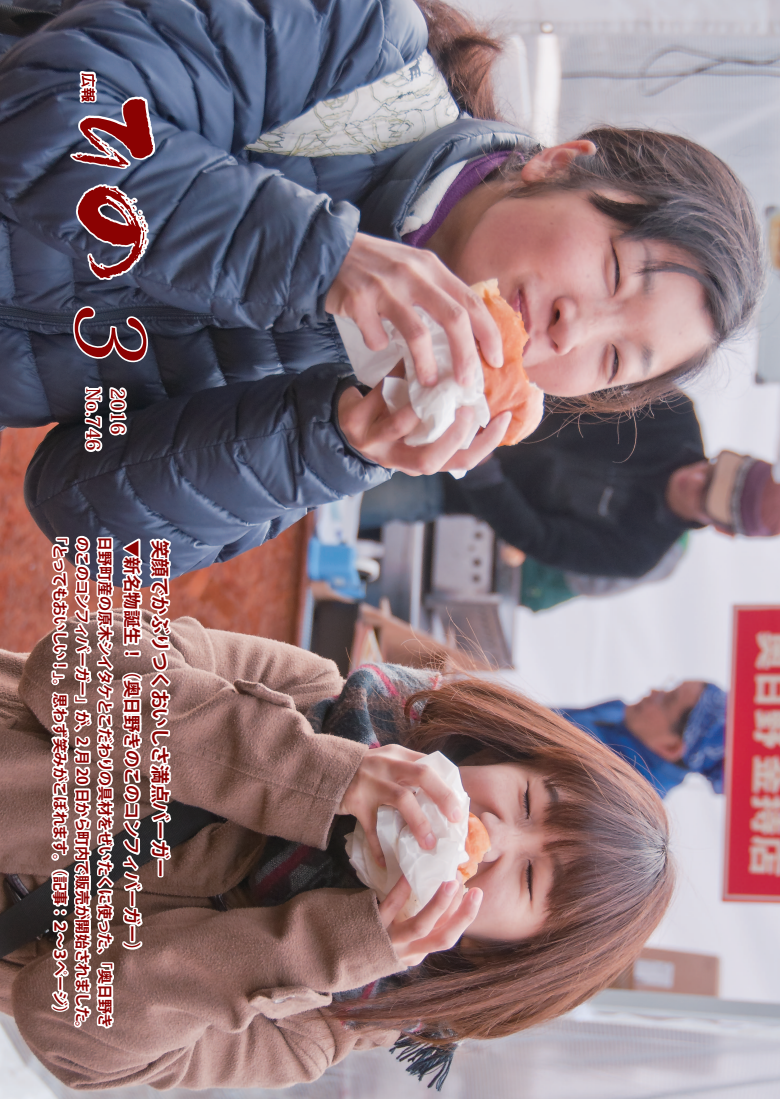
<style>
.page{position:relative;width:780px;height:1099px;background:#fff}
.page>*{position:absolute;margin:0;border:0;box-sizing:border-box;transform-origin:0 0}
.t1{font:italic 500 95.12px "Koz Min Pro";color:#8b0202}
.t2{font:700 18.75px "Koz Go Pro";color:#8b0202}
.t3{font:700 18.75px/24.5px "Koz Min Pro";color:#8b0202}
.t4{font:700 17.5px "Koz Go Pro";color:#8b0202}
.t5{font:700 15px/22.5px "Koz Go Pro";letter-spacing:-.025em;color:#8b0202}
</style>
<div class="page">
<img style="left:0;top:0;width:780px;height:1098px">
<svg style="left:72px;top:303px;width:77px;height:62px"></svg>
<svg style="left:83px;top:385px;width:46px;height:69px"></svg>
<svg style="left:70px;top:71px;width:85px;height:209px;background:#4c546d"></svg>
<svg style="left:78px;top:186px;width:68px;height:92px;background:#814a53"></svg>
<svg style="left:72px;top:73px;width:81px;height:94px;background:#7d5666"></svg>
<svg style="left:42px;top:472px;width:135px;height:559px"></svg>
<h1 class="t1" style="left:180px;top:282px;width:122px;rotate:90deg">３</h1>
<p class="t3" style="left:131px;top:388px;width:65px;rotate:90deg">2016<br>No.746</p>
<p class="t5" style="left:93px;top:537px;width:205px;rotate:90deg">のこのコンフィバーガー」が、</p>
<p class="t5" style="left:70px;top:529px;width:493px;rotate:90deg">「とってもおいしい！」。思わず笑みがこぼれます。（記事：２～３ページ(</p>
<p class="t5" style="left:115px;top:737px;width:300px;text-indent:-201px;rotate:90deg">日野町産の原木シイタケとこだわりの具材をぜいたくに使った、「奥日野き<br>2 月 20 日から町内で販売が開始されました。</p>
<p class="t4" style="left:143px;top:539px;width:421px;rotate:90deg">▼新名物誕生！（奥日野きのこのコンフィバーガー(</p>
<p class="t2" style="left:172px;top:539px;width:339px;rotate:90deg">笑顔でかぶりつくおいしさ満点バーガー</p>
</div>
